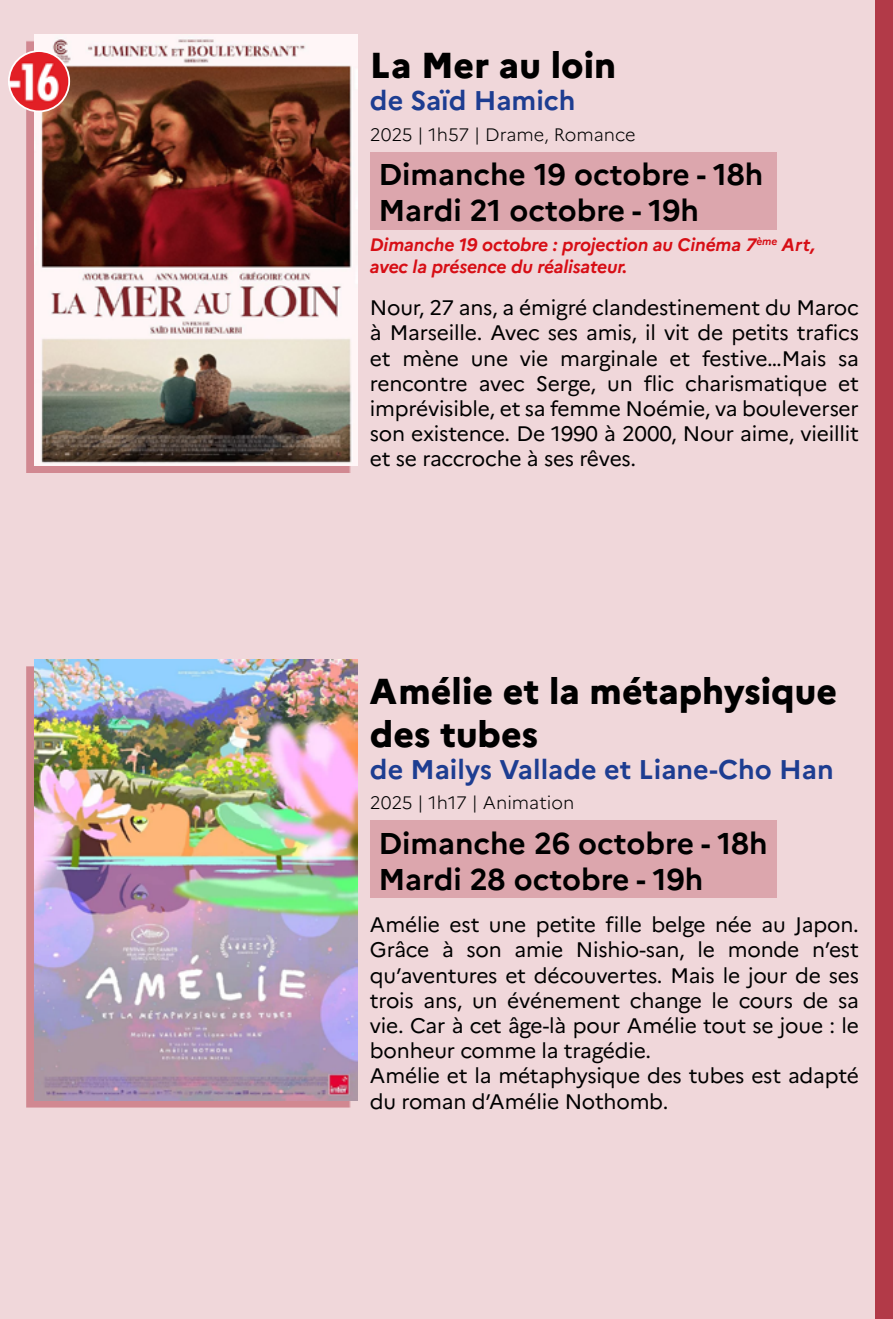
<style>
.page{position:relative;width:893px;height:1319px;background:#fff}
.page>*{position:absolute;margin:0;border:0;box-sizing:border-box;transform-origin:0 0}
.t1{font:800 36px/43.2px "Marianne";color:#000}
.t2{font:700 30px/36px "Marianne";color:#000}
.t3{font:700 27px "Marianne";color:#1d3d91}
.t4{font:21px/25.2px "Marianne";letter-spacing:-.01em;color:#000;text-align:justify}
.t5{font:italic 700 18px/21.6px "Marianne";letter-spacing:-.01em;color:#d70e15}
.t6{font:300 18px "Marianne";color:#000}
</style>
<div class="page">
<div style="left:0;top:0;width:893px;height:1318px;background:#f0d7da"></div>
<div style="left:876px;top:0;width:17px;height:1318px;background:#b23a48"></div>
<div style="left:370px;top:152px;width:406px;height:78px;background:#dca6ad"></div>
<div style="left:27px;top:40px;width:324px;height:432px;background:#b23a48;opacity:.5"></div>
<img style="left:34px;top:34px;width:323px;height:431px">
<div style="left:370px;top:820px;width:406px;height:77px;background:#dca6ad"></div>
<div style="left:27px;top:665px;width:324px;height:442px;background:#b23a48;opacity:.5"></div>
<img style="left:34px;top:659px;width:323px;height:440px">
<img style="left:9px;top:51px;width:60px;height:60px;border-radius:30px">
<div style="left:8px;top:50px;width:62px;height:62px;border:2px solid #fff;border-radius:50%"></div>
<h1 class="t1" style="left:370px;top:41px;width:248px">La Mer au loin</h1>
<p class="t3" style="left:370px;top:80px;width:207px">de Saïd Hamich</p>
<p class="t6" style="left:370px;top:120px;width:267px">2025 | 1h57 | Drame, Romance</p>
<h2 class="t2" style="left:378px;top:154px;width:386px">Dimanche 19 octobre - 18h<br>Mardi 21 octobre - 19h</h2>
<p class="t5" style="left:370px;top:232px;width:447px">Dimanche 19 octobre : projection au Cinéma 7<sup>ème</sup> Art, avec la présence du réalisateur.</p>
<p class="t4" style="left:370px;top:293px;width:491px">Nour, 27 ans, a émigré clandestinement du Maroc à Marseille. Avec ses amis, il vit de petits trafics et mène une vie marginale et festive…Mais sa rencontre avec Serge, un flic charismatique et imprévisible, et sa femme Noémie, va bouleverser son existence. De 1990 à 2000, Nour aime, vieillit et se raccroche à ses rêves.</p>
<h1 class="t1" style="left:370px;top:666px;width:469px">Amélie et la métaphysique des tubes</h1>
<p class="t3" style="left:370px;top:748px;width:465px">de Mailys Vallade et Liane-Cho Han</p>
<p class="t6" style="left:370px;top:788px;width:206px">2025 | 1h17 | Animation</p>
<h2 class="t2" style="left:378px;top:822px;width:391px">Dimanche 26 octobre - 18h<br>Mardi 28 octobre - 19h</h2>
<p class="t4" style="left:370px;top:910px;width:491px;text-align:left">Amélie est une petite fille belge née au Japon.<br>Grâce à son amie Nishio-san, le monde n’est qu’aventures et découvertes. Mais le jour de ses trois ans, un événement change le cours de sa vie. Car à cet âge-là pour Amélie tout se joue : le bonheur comme la tragédie.<br>Amélie et la métaphysique des tubes est adapté du roman d’Amélie Nothomb.</p>
</div>
